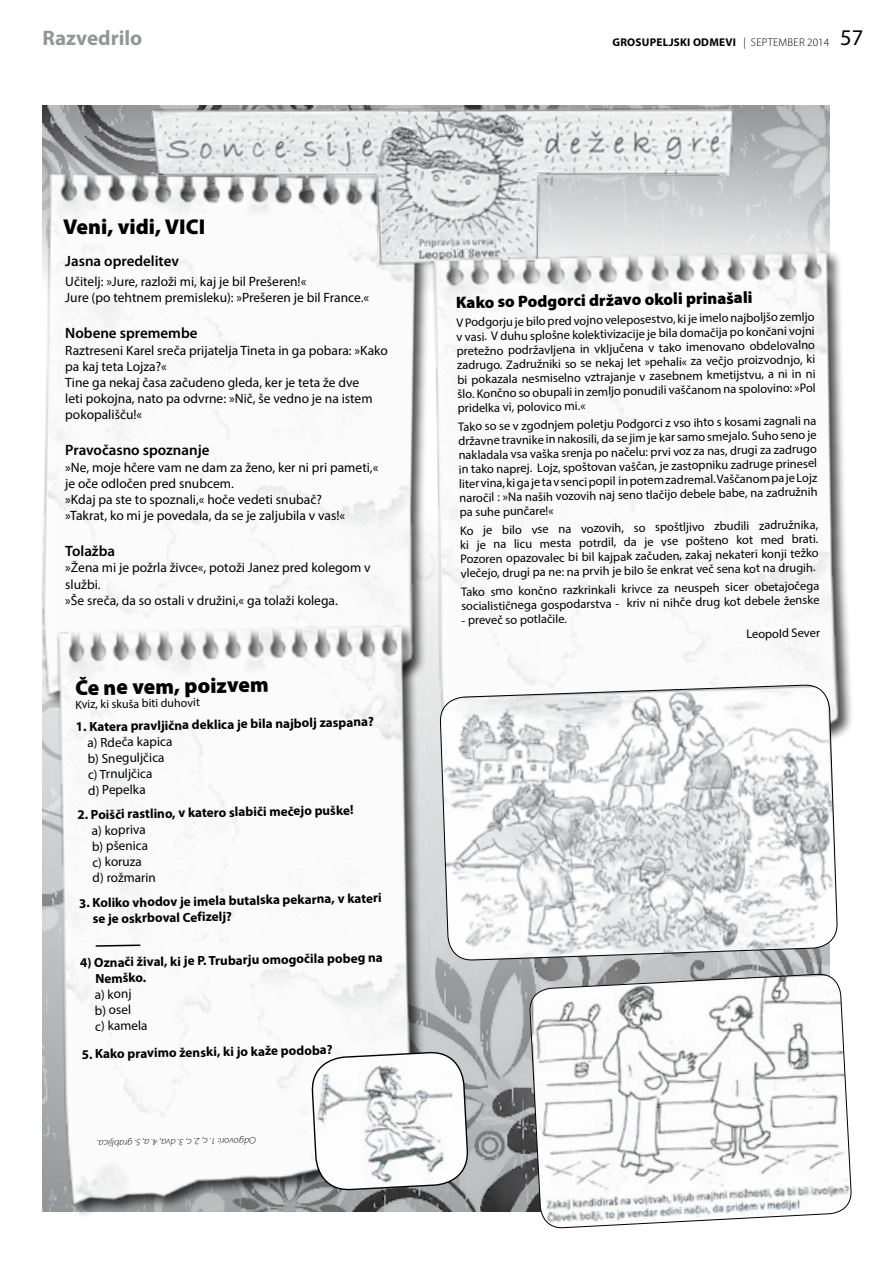
<style>
.page{position:relative;width:893px;height:1263px;background:#fff}
.page>*{position:absolute;margin:0;border:0;box-sizing:border-box;transform-origin:0 0}
.t1{font:900 21.45px "Myriad Pro";color:#000}
.t2{font:700 21px "Myriad Pro";color:#939598}
.t3{font:900 16.5px "Myriad Pro";color:#000}
.t4{font:600 15px "Myriad Pro";color:#000}
.t5{font:13.5px/16.2px "Myriad Pro";color:#000}
.t6{font:700 13.2px/15.9px "Myriad Pro";color:#000}
.t7{font:13.2px/15.9px "Myriad Pro";color:#000}
.t8{font:12.45px/14.2px "Myriad Pro";color:#000;text-align:justify}
.t9{font:12px "Myriad Pro";color:#000}
.t10{font:700 11.25px "Myriad Pro";letter-spacing:.02em;color:#000}
.t11{font:italic 300 semi-expanded 9.45px "Myriad Pro";color:#000}
.s1{font-weight:300}
.s2{font-weight:400;font-size:22.5px}
</style>
<div class="page">
<img style="left:43px;top:106px;width:786px;height:132px">
<img style="left:43px;top:718px;width:486px;height:494px">
<img style="left:42px;top:143px;width:380px;height:575px">
<img style="left:47px;top:620px;width:381px;height:586px">
<img style="left:145px;top:105px;width:603px;height:172px">
<img style="left:422px;top:238px;width:430px;height:544px">
<svg style="left:440px;top:650px;width:398px;height:345px"></svg>
<svg style="left:529px;top:960px;width:323px;height:269px"></svg>
<svg style="left:311px;top:1031px;width:158px;height:180px"></svg>
<svg style="left:94px;top:944px;width:48px;height:3px"></svg>
<h2 class="t2" style="left:43px;top:24px;width:101px">Razvedrilo</h2>
<p class="t10" style="left:612px;top:34px;width:252px">GROSUPELJSKI ODMEVI <span class="s1">| SEPTEMBER 2014</span> <span class="s2">57</span></p>
<h1 class="t1" style="left:63px;top:215px;width:144px">Veni, vidi, VICI</h1>
<p class="t4" style="left:65px;top:251px;width:115px">Jasna opredelitev</p>
<p class="t5" style="left:65px;top:273px;width:305px">Učitelj: »Jure, razloži mi, kaj je bil Prešeren!«<br>Jure (po tehtnem premisleku): »Prešeren je bil France.«</p>
<p class="t4" style="left:65px;top:324px;width:134px">Nobene spremembe</p>
<p class="t5" style="left:65px;top:342px;width:324px">Raztreseni Karel sreča prijatelja Tineta in ga pobara: »Kako pa kaj teta Lojza?«<br>Tine ga nekaj časa začudeno gleda, ker je teta že dve<br>leti pokojna, nato pa odvrne: »Nič, še vedno je na istem pokopališču!«</p>
<p class="t4" style="left:65px;top:441px;width:146px">Pravočasno spoznanje</p>
<p class="t5" style="left:65px;top:459px;width:315px">»Ne, moje hčere vam ne dam za ženo, ker ni pri pameti,« je oče odločen pred snubcem.<br>»Kdaj pa ste to spoznali,« hoče vedeti snubač?<br>»Takrat, ko mi je povedala, da se je zaljubila v vas!«</p>
<p class="t4" style="left:65px;top:542px;width:51px">Tolažba</p>
<p class="t5" style="left:65px;top:559px;width:307px">»Žena mi je požrla živce«, potoži Janez pred kolegom v službi.<br>»Še sreča, da so ostali v družini,« ga tolaži kolega.</p>
<h1 class="t1" style="left:75px;top:676px;width:195px;rotate:-1deg">Če ne vem, poizvem</h1>
<p class="t9" style="left:75px;top:697px;width:126px;rotate:-1deg">Kviz, ki skuša biti duhovit</p>
<p class="t6" style="left:76px;top:718px;width:300px;rotate:-1deg">1. Katera pravljična deklica je bila najbolj zaspana?</p>
<p class="t7" style="left:87px;top:734px;width:87px;rotate:-1deg">a) Rdeča kapica b) Sneguljčica c) Trnuljčica<br>d) Pepelka</p>
<p class="t6" style="left:77px;top:806px;width:278px;rotate:-1deg">2. Poišči rastlino, v katero slabiči mečejo puške!</p>
<p class="t7" style="left:92px;top:822px;width:65px;rotate:-1deg">a) kopriva b) pšenica c) koruza d) rožmarin</p>
<p class="t6" style="left:92px;top:894px;width:291px;text-indent:-13px;rotate:-1deg">3. Koliko vhodov je imela butalska pekarna, v kateri se je oskrboval Cefizelj?</p>
<p class="t6" style="left:95px;top:954px;width:289px;text-indent:-15px;rotate:-1deg">4) Označi žival, ki je P. Trubarju omogočila pobeg na<br>Nemško.</p>
<p class="t7" style="left:94px;top:986px;width:54px;rotate:-1deg">a) konj<br>b) osel<br>c) kamela</p>
<p class="t6" style="left:81px;top:1046px;width:253px;rotate:-1deg">5. Kako pravimo ženski, ki jo kaže podoba?</p>
<p class="t11" style="left:256px;top:1145px;width:161px;rotate:179deg">Odgovori: 1. c, 2. c, 3. dva, 4. a, 5. grabljica.</p>
<h3 class="t3" style="left:456px;top:293px;width:298px;rotate:-1deg">Kako so Podgorci državo okoli prinašali</h3>
<p class="t8" style="left:456px;top:315px;width:360px;rotate:-1deg">V Podgorju je bilo pred vojno veleposestvo, ki je imelo najboljšo zemljo v vasi. V duhu splošne kolektivizacije je bila domačija po končani vojni pretežno podržavljena in vključena v tako imenovano obdelovalno zadrugo. Zadružniki so se nekaj let »pehali« za večjo proizvodnjo, ki bi pokazala nesmiselno vztrajanje v zasebnem kmetijstvu, a ni in ni šlo. Končno so obupali in zemljo ponudili vaščanom na spolovino: »Pol pridelka vi, polovico mi.«</p>
<p class="t8" style="left:458px;top:419px;width:360px;rotate:-1deg">Tako so se v zgodnjem poletju Podgorci z vso ihto s kosami zagnali na državne travnike in nakosili, da se jim je kar samo smejalo. Suho seno je nakladala vsa vaška srenja po načelu: prvi voz za nas, drugi za zadrugo in tako naprej. Lojz, spoštovan vaščan, je zastopniku zadruge prinesel liter vina, ki ga je ta v senci popil in potem zadremal. Vaščanom pa je Lojz naročil : »Na naših vozovih naj seno tlačijo debele babe, na zadružnih pa suhe punčare!«</p>
<p class="t8" style="left:460px;top:523px;width:360px;rotate:-1deg">Ko je bilo vse na vozovih, so spoštljivo zbudili zadružnika, ki je na licu mesta potrdil, da je vse pošteno kot med brati.<br>Pozoren opazovalec bi bil kajpak začuden, zakaj nekateri konji težko vlečejo, drugi pa ne: na prvih je bilo še enkrat več sena kot na drugih.</p>
<p class="t8" style="left:461px;top:584px;width:360px;rotate:-1deg">Tako smo končno razkrinkali krivce za neuspeh sicer obetajočega socialističnega gospodarstva - kriv ni nihče drug kot debele ženske</p>
<p class="t8" style="left:461px;top:613px;width:107px;rotate:-1deg">- preveč so potlačile.</p>
<p class="t8" style="left:746px;top:627px;width:75px;rotate:-1deg">Leopold Sever</p>
</div>
